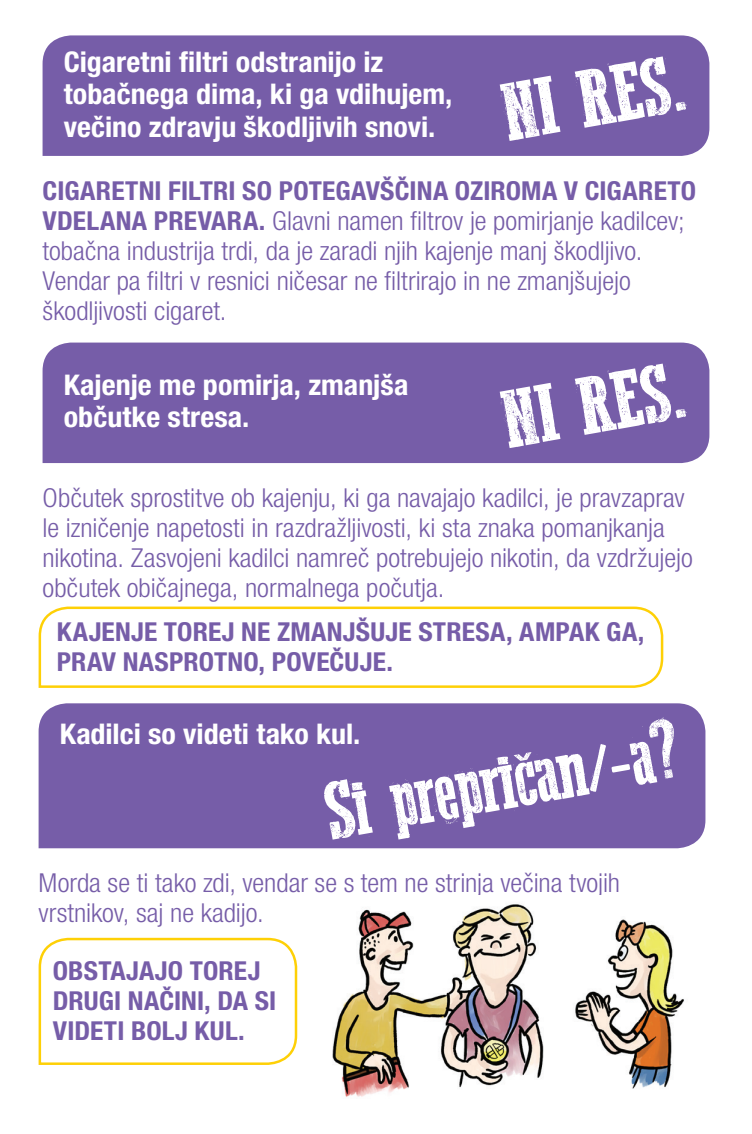
<style>
.page{position:relative;width:752px;height:1134px;background:#fff}
.page>*{position:absolute;margin:0;border:0;box-sizing:border-box;transform-origin:0 0}
.t1{font:85px "Western Bang Bang";color:#fff}
.t2{font:700 condensed 28.5px/32.5px "Helvetica Neue LT Pro";color:#fff;scale:1.05 1}
.t3{font:300 condensed 26px/30px "Helvetica Neue LT Pro";letter-spacing:-.005em;color:#765da8;scale:1.05 1}
.t4{font:700 condensed 26px/30px "Helvetica Neue LT Pro";letter-spacing:.005em;color:#765da8;scale:1.05 1}
.s1{font-weight:700}
</style>
<div class="page">
<div style="left:43px;top:35px;width:666px;height:121px;background:#765da8"></div>
<div style="left:43px;top:343px;width:666px;height:120px;background:#765da8"></div>
<div style="left:39px;top:703px;width:666px;height:145px;background:#765da8"></div>
<img style="left:332px;top:904px;width:352px;height:193px">
<svg style="left:513px;top:752px;width:18px;height:9px"></svg>
<svg style="left:38px;top:937px;width:260px;height:128px"></svg>
<svg style="left:38px;top:606px;width:626px;height:82px"></svg>
<p class="t2" style="left:64px;top:45px;width:371px">Cigaretni filtri odstranijo iz tobačnega dima, ki ga vdihujem, večino zdravju škodljivih snovi.</p>
<p class="t3" style="left:43px;top:176px;width:623px"><span class="s1">CIGARETNI FILTRI SO POTEGAVŠČINA OZIROMA V CIGARETO VDELANA PREVARA.</span> Glavni namen filtrov je pomirjanje kadilcev; tobačna industrija trdi, da je zaradi njih kajenje manj škodljivo.<br>Vendar pa filtri v resnici ničesar ne filtrirajo in ne zmanjšujejo škodljivosti cigaret.</p>
<p class="t1" style="left:496px;top:378px;width:187px;rotate:-10deg">NI RES.</p>
<p class="t1" style="left:496px;top:71px;width:187px;rotate:-10deg">NI RES.</p>
<p class="t2" style="left:64px;top:368px;width:329px">Kajenje me pomirja, zmanjša občutke stresa.</p>
<p class="t3" style="left:43px;top:483px;width:620px">Občutek sprostitve ob kajenju, ki ga navajajo kadilci, je pravzaprav le izničenje napetosti in razdražljivosti, ki sta znaka pomanjkanja nikotina. Zasvojeni kadilci namreč potrebujejo nikotin, da vzdržujejo občutek običajnega, normalnega počutja.</p>
<p class="t4" style="left:57px;top:617px;width:561px">KAJENJE TOREJ NE ZMANJŠUJE STRESA, AMPAK GA,<br>PRAV NASPROTNO, POVEČUJE.</p>
<p class="t1" style="left:317px;top:769px;width:372px;rotate:-10deg">Si preprican/-a?</p>
<p class="t2" style="left:60px;top:717px;width:287px">Kadilci so videti tako kul.</p>
<p class="t3" style="left:39px;top:867px;width:555px">Morda se ti tako zdi, vendar se s tem ne strinja večina tvojih vrstnikov, saj ne kadijo.</p>
<p class="t4" style="left:53px;top:955px;width:214px">OBSTAJAJO TOREJ<br>DRUGI NAČINI, DA SI<br>VIDETI BOLJ KUL.</p>
</div>
